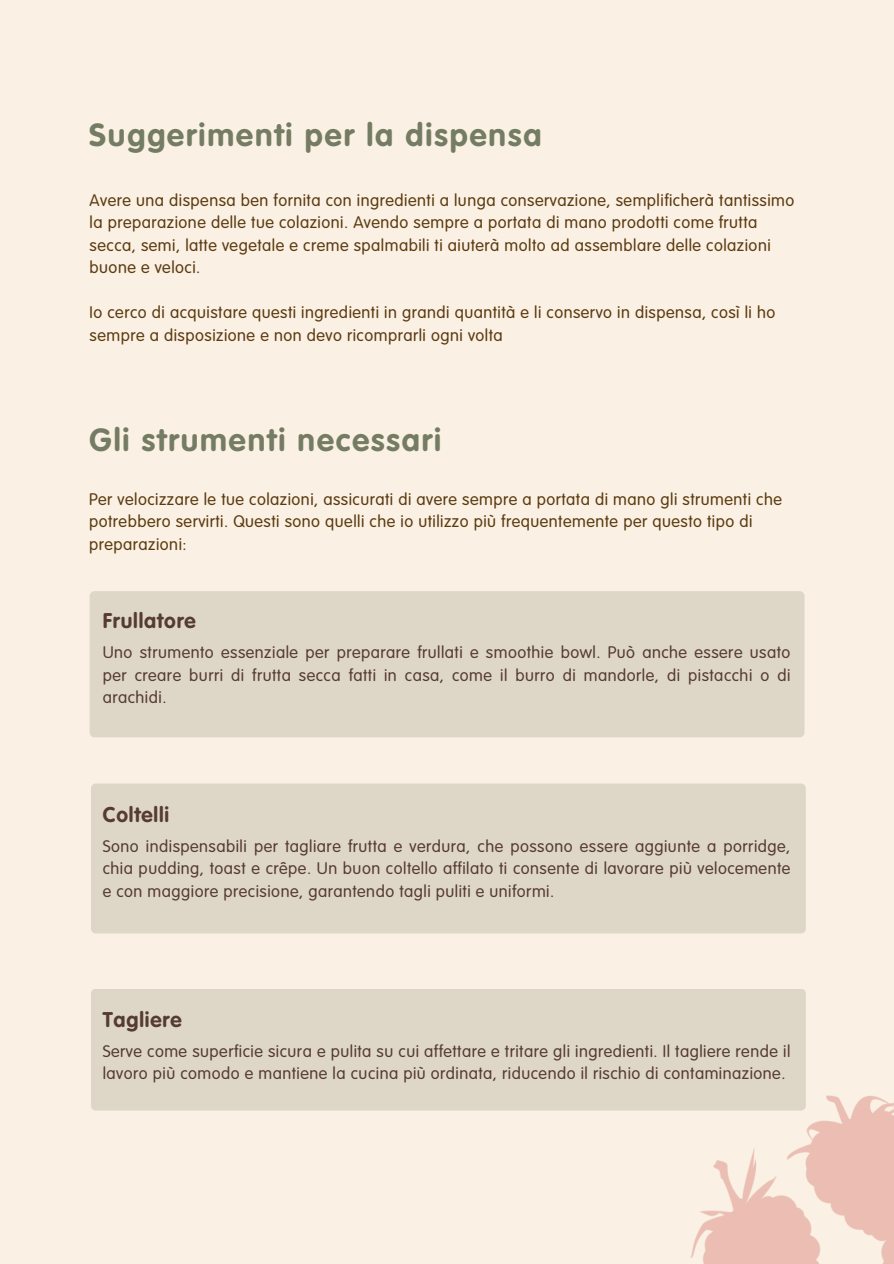
<style>
.page{position:relative;width:894px;height:1264px;background:#fff}
.page>*{position:absolute;margin:0;border:0;box-sizing:border-box;transform-origin:0 0}
.t1{font:700 31.5px "VAG Rounded LT Pro";letter-spacing:.06em;color:#747c63}
.t2{font:700 21px "VAG Rounded LT Pro";letter-spacing:.04em;color:#563b30}
.t3{font:300 16.5px/22.5px "VAG Rounded LT Pro";letter-spacing:.03em;color:#5b3a0f}
.t4{font:300 16.5px/22.5px "VAG Rounded LT Pro";letter-spacing:.03em;color:#563b30;text-align:justify}
</style>
<div class="page">
<div style="left:0;top:0;width:893px;height:1263px;background:#faf0e3"></div>
<div style="left:90px;top:591px;width:714px;height:146px;background:#ded7c8;border-radius:5px"></div>
<div style="left:91px;top:783px;width:714px;height:150px;background:#ded7c8;border-radius:5px"></div>
<div style="left:91px;top:988px;width:714px;height:122px;background:#ded7c8;border-radius:5px"></div>
<img style="left:663px;top:1061px;width:230px;height:202px">
<p class="t1" style="left:89px;top:122px;width:453px">Suggerimenti per la dispensa</p>
<h1 class="t3" style="left:90px;top:190px;width:706px">Avere una dispensa ben fornita con ingredienti a lunga conservazione, semplificherà tantissimo la preparazione delle tue colazioni. Avendo sempre a portata di mano prodotti come frutta secca, semi, latte vegetale e creme spalmabili ti aiuterà molto ad assemblare delle colazioni buone e veloci.</h1>
<p class="t3" style="left:90px;top:303px;width:687px">Io cerco di acquistare questi ingredienti in grandi quantità e li conservo in dispensa, così li ho sempre a disposizione e non devo ricomprarli ogni volta</p>
<p class="t1" style="left:90px;top:426px;width:353px">Gli strumenti necessari</p>
<h1 class="t3" style="left:89px;top:489px;width:694px">Per velocizzare le tue colazioni, assicurati di avere sempre a portata di mano gli strumenti che potrebbero servirti. Questi sono quelli che io utilizzo più frequentemente per questo tipo di preparazioni:</h1>
<h2 class="t2" style="left:103px;top:612px;width:95px">Frullatore</h2>
<p class="t4" style="left:103px;top:642px;width:689px">Uno strumento essenziale per preparare frullati e smoothie bowl. Può anche essere usato per creare burri di frutta secca fatti in casa, come il burro di mandorle, di pistacchi o di arachidi.</p>
<h2 class="t2" style="left:103px;top:805px;width:68px">Coltelli</h2>
<p class="t4" style="left:103px;top:836px;width:689px">Sono indispensabili per tagliare frutta e verdura, che possono essere aggiunte a porridge, chia pudding, toast e crêpe. Un buon coltello affilato ti consente di lavorare più velocemente e con maggiore precisione, garantendo tagli puliti e uniformi.</p>
<h2 class="t2" style="left:103px;top:1010px;width:80px">Tagliere</h2>
<p class="t4" style="left:103px;top:1041px;width:689px">Serve come superficie sicura e pulita su cui affettare e tritare gli ingredienti. Il tagliere rende il lavoro più comodo e mantiene la cucina più ordinata, riducendo il rischio di contaminazione.</p>
</div>
